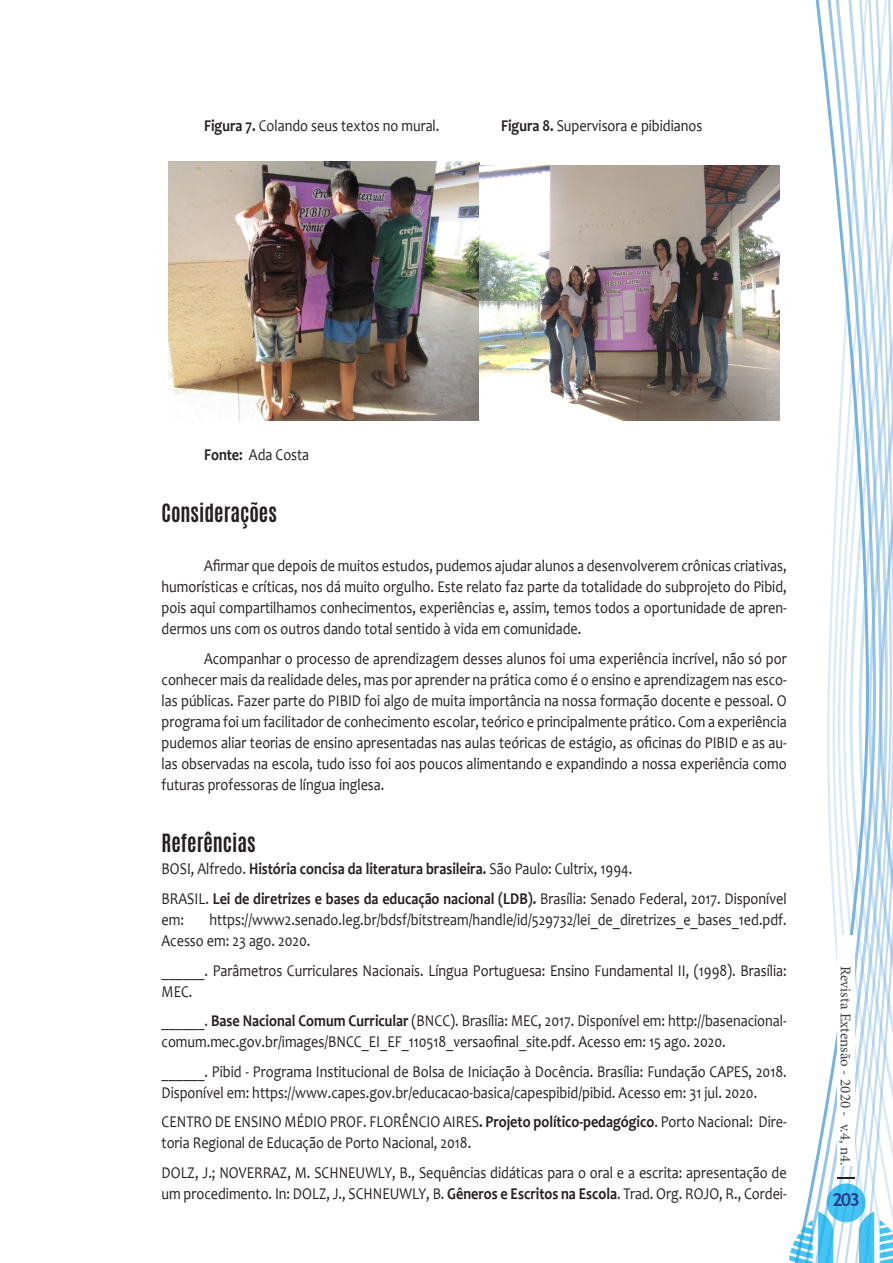
<style>
.page{position:relative;width:893px;height:1263px;background:#fff}
.page>*{position:absolute;margin:0;border:0;box-sizing:border-box;transform-origin:0 0}
.Titulo2{font:700 21px "Antonio";color:#231f20;scale:.96 1}
.t1{font:700 18px "Trebuchet MS";color:#253f8e}
.Texto{font:16.5px/21px "Candara";color:#231f20;scale:.86 1}
.Texto-2{font:700 16.5px "Candara";color:#231f20;scale:.86 1}
.t2{font:15px "Minion Pro";color:#3e3e3f}
.s1{font-weight:700}
.s2{font-weight:400}
</style>
<div class="page">
<svg style="left:789px;top:0;width:104px;height:1263px"></svg>
<img style="left:169px;top:161px;width:310px;height:259px">
<img style="left:479px;top:165px;width:300px;height:255px">
<p class="Texto" style="left:204px;top:115px;width:275px"><span class="s1">Figura 7.</span> Colando seus textos no mural.</p>
<p class="Texto" style="left:501px;top:115px;width:236px"><span class="s1">Figura 8.</span> Supervisora e pibidianos</p>
<p class="Texto" style="left:204px;top:443px;width:124px"><span class="s1">Fonte:</span> Ada Costa</p>
<p class="Titulo2" style="left:162px;top:497px;width:122px">Considerações</p>
<p class="Texto" style="left:162px;top:555px;width:728px;text-align:justify;text-indent:43px">Afirmar que depois de muitos estudos, pudemos ajudar alunos a desenvolverem crônicas criativas, humorísticas e críticas, nos dá muito orgulho. Este relato faz parte da totalidade do subprojeto do Pibid, pois aqui compartilhamos conhecimentos, experiências e, assim, temos todos a oportunidade de apren&shy;dermos uns com os outros dando total sentido à vida em comunidade.</p>
<p class="Texto" style="left:162px;top:648px;width:728px;text-align:justify;text-indent:43px">Acompanhar o processo de aprendizagem desses alunos foi uma experiência incrível, não só por conhecer mais da realidade deles, mas por aprender na prática como é o ensino e aprendizagem nas esco&shy;las públicas. Fazer parte do PIBID foi algo de muita importância na nossa formação docente e pessoal. O programa foi um facilitador de conhecimento escolar, teórico e principalmente prático. Com a experiência pudemos aliar teorias de ensino apresentadas nas aulas teóricas de estágio, as oficinas do PIBID e as au&shy;las observadas na escola, tudo isso foi aos poucos alimentando e expandindo a nossa experiência como futuras professoras de língua inglesa.</p>
<p class="Titulo2" style="left:162px;top:827px;width:99px">Referências</p>
<p class="Texto-2" style="left:162px;top:859px;width:549px"><span class="s2">BOSI, Alfredo.</span> História concisa da literatura brasileira. <span class="s2">São Paulo: Cultrix, 1994.</span></p>
<p class="Texto" style="left:162px;top:888px;width:728px">BRASIL. <span class="s1">Lei de diretrizes e bases da educação nacional (LDB).</span> Brasília: Senado Federal, 2017. Disponível em:</p>
<p class="Texto" style="left:162px;top:909px;width:728px;text-indent:48px">https://www2.senado.leg.br/bdsf/bitstream/handle/id/529732/lei_de_diretrizes_e_bases_1ed.pdf.<br>Acesso em: 23 ago. 2020.</p>
<p class="Texto" style="left:162px;top:959px;width:728px">______. Parâmetros Curriculares Nacionais. Língua Portuguesa: Ensino Fundamental II, (1998). Brasília:<br>MEC.</p>
<p class="Texto" style="left:162px;top:1010px;width:728px">______. <span class="s1">Base Nacional Comum Curricular</span> (BNCC). Brasília: MEC, 2017. Disponível em: http://basenacional&shy;comum.mec.gov.br/images/BNCC_EI_EF_110518_versaofinal_site.pdf. Acesso em: 15 ago. 2020.</p>
<p class="Texto" style="left:162px;top:1060px;width:728px">______. Pibid - Programa Institucional de Bolsa de Iniciação à Docência. Brasília: Fundação CAPES, 2018.<br>Disponível em: https://www.capes.gov.br/educacao-basica/capespibid/pibid. Acesso em: 31 jul. 2020.</p>
<p class="Texto" style="left:162px;top:1111px;width:728px">CENTRO DE ENSINO MÉDIO PROF. FLORÊNCIO AIRES<span class="s1">. Projeto político-pedagógico</span>. Porto Nacional: Dire&shy;toria Regional de Educação de Porto Nacional, 2018.</p>
<p class="Texto" style="left:162px;top:1161px;width:728px">DOLZ, J.; NOVERRAZ, M. SCHNEUWLY, B., Sequências didáticas para o oral e a escrita: apresentação de um procedimento. In: DOLZ, J., SCHNEUWLY, B. <span class="s1">Gêneros e Escritos na Escola</span>. Trad. Org. ROJO, R., Cordei-</p>
<p class="t2" style="left:856px;top:966px;width:201px;rotate:90deg">Revista Extensão - 2020 - v.4, n4.</p>
<p class="t1" style="left:832px;top:1188px;width:30px">203</p>
</div>
